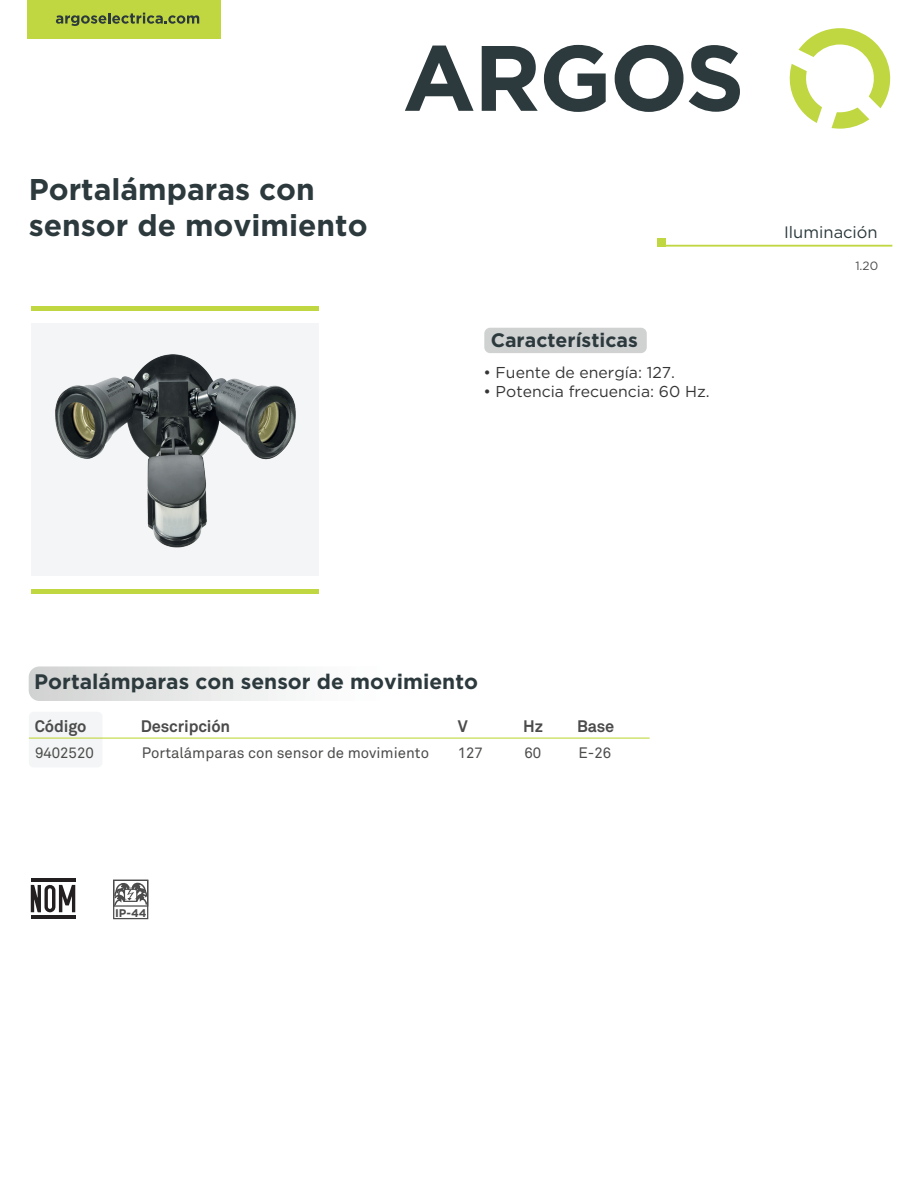
<style>
.page{position:relative;width:918px;height:1188px;background:#fff}
.page>*{position:absolute;margin:0;border:0;box-sizing:border-box;transform-origin:0 0}
.t1{font:700 30px/36px "Gotham";color:#2c393d}
.t2{font:700 21px "Gotham";color:#2c393d}
.t3{font:700 19.5px "Gotham";color:#2c393d}
.t4{font:700 16.5px "Akkurat Pro";letter-spacing:-.01em;color:#4c4b4b}
.t5{font:16.5px "Gotham";color:#2c393d}
.t6{font:15.75px "Gotham";color:#363536}
.t7{font:15px "Akkurat Pro";color:#4c4c4b}
.t8{font:12px "Gotham";color:#4d4c4c}
.t9{font:700 11.1px "Gotham";color:#4d4c4c}
</style>
<div class="page">
<div style="left:31px;top:324px;width:287px;height:252px;background:#f3f5f6"></div>
<div style="left:31px;top:306px;width:287px;height:5px;background:#c1d741"></div>
<div style="left:31px;top:589px;width:287px;height:5px;background:#c1d741"></div>
<hr style="left:663px;top:245px;width:229px;height:2px;background:#c1d741">
<div style="left:657px;top:238px;width:9px;height:9px;background:#c1d741"></div>
<svg style="left:789px;top:28px;width:102px;height:101px"></svg>
<svg style="left:405px;top:46px;width:69px;height:65px"></svg>
<svg style="left:482px;top:46px;width:56px;height:65px"></svg>
<svg style="left:544px;top:45px;width:62px;height:67px"></svg>
<svg style="left:615px;top:45px;width:125px;height:67px"></svg>
<div style="left:27px;top:0;width:193px;height:38px;background:#c1d741"></div>
<svg style="left:56px;top:13px;width:143px;height:13px"></svg>
<svg style="left:29px;top:666px;width:257px;height:35px"></svg>
<div style="left:29px;top:712px;width:73px;height:55px;background:#f3f5f6;border-radius:5px"></div>
<hr style="left:29px;top:738px;width:621px;height:1px;background:#c1d741">
<svg style="left:31px;top:884px;width:44px;height:29px"></svg>
<hr style="left:31px;top:916px;width:44px;height:3px;background:#231f20">
<hr style="left:31px;top:878px;width:44px;height:3px;background:#231f20">
<div style="left:484px;top:328px;width:163px;height:25px;background:#d0d1d1;border-radius:6px"></div>
<div style="left:113px;top:880px;width:35px;height:39px;border:1px solid #4d4c4c"></div>
<div style="left:113px;top:880px;width:35px;height:27px;border:1px solid #4d4c4c"></div>
<svg style="left:113px;top:883px;width:35px;height:24px"></svg>
<img style="left:55px;top:354px;width:241px;height:194px">
<h1 class="t1" style="left:29px;top:171px;width:340px">Portalámparas con sensor de movimiento</h1>
<h3 class="t3" style="left:491px;top:327px;width:149px">Características</h3>
<p class="t6" style="left:483px;top:362px;width:193px">• Fuente de energía: 127.</p>
<p class="t6" style="left:483px;top:381px;width:228px">• Potencia frecuencia: 60 Hz.</p>
<p class="t5" style="left:784px;top:221px;width:95px">Iluminación</p>
<p class="t8" style="left:855px;top:258px;width:24px">1.20</p>
<h2 class="t2" style="left:34px;top:668px;width:445px">Portalámparas con sensor de movimiento</h2>
<p class="t4" style="left:35px;top:716px;width:53px">Código</p>
<p class="t4" style="left:141px;top:716px;width:91px">Descripción</p>
<p class="t4" style="left:458px;top:716px;width:11px">V</p>
<p class="t7" style="left:35px;top:744px;width:60px">9402520</p>
<p class="t7" style="left:142px;top:744px;width:289px">Portalámparas con sensor de movimiento</p>
<p class="t7" style="left:458px;top:744px;width:27px">127</p>
<p class="t4" style="left:523px;top:716px;width:21px">Hz</p>
<p class="t4" style="left:577px;top:716px;width:39px">Base</p>
<p class="t7" style="left:525px;top:744px;width:18px">60</p>
<p class="t7" style="left:579px;top:744px;width:34px">E-26</p>
<p class="t9" style="left:115px;top:906px;width:33px">IP-44</p>
</div>
